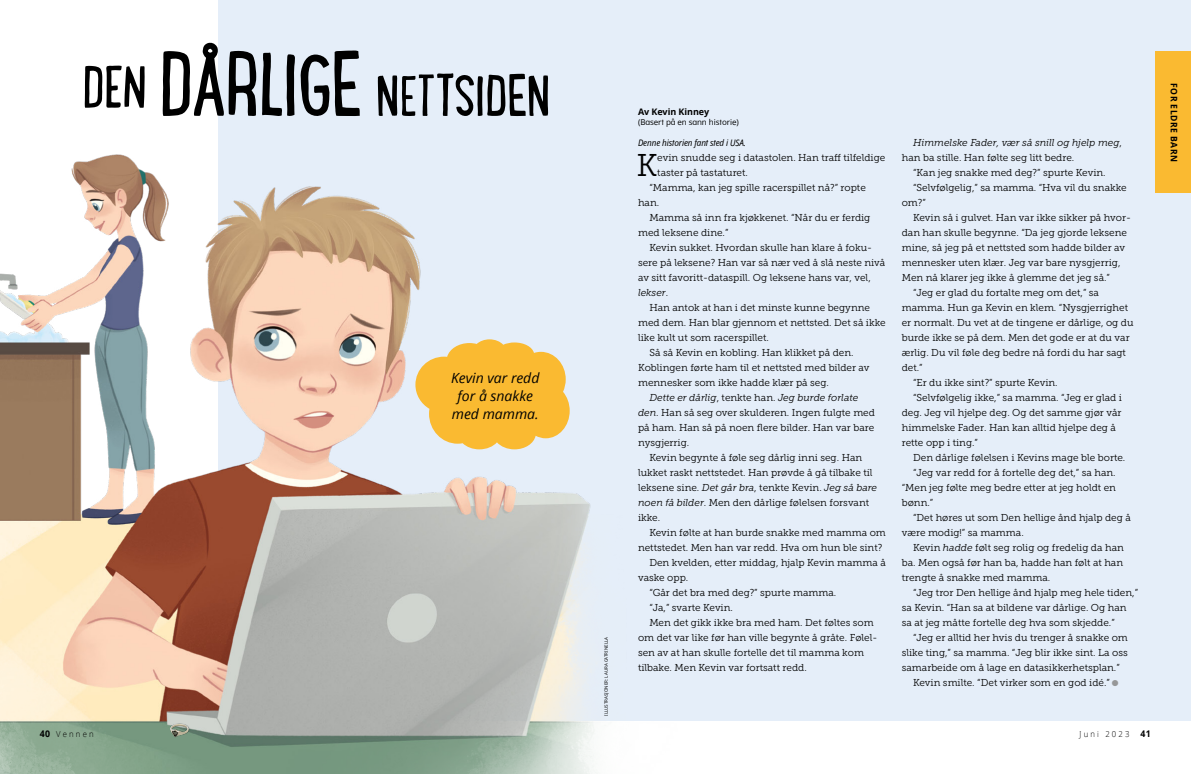
<style>
.page{position:relative;width:1191px;height:774px;background:#fff}
.page>*{position:absolute;margin:0;border:0;box-sizing:border-box;transform-origin:0 0}
.t1{font:61.9px "Lunch Box";letter-spacing:-.02em;color:#000}
.p1_first{font:31.3px "Museo Slablds Lat 300";color:#000}
.t2{font:italic 14px/18px "Dots Solidlds Lat";color:#000;text-align:center}
.p1{font:10px/15px "Museo Slablds Lat 300";color:#000}
.p1-2{font:10px/15px "Museo Slablds Lat 300 Italic";color:#000}
.p1_first-2{font:10px/15px "Museo Slablds Lat 300";color:#000}
.p1_bio{font:italic 9px "Dots Solid Condlds Lat";letter-spacing:-.01em;color:#000}
.p1_author-name{font:700 9px "Dots Solidlds Lat";letter-spacing:-.005em;color:#000}
.p1_series-title__For{font:700 9px "Dots Solidlds Lat";letter-spacing:.06em;color:#000;scale:.95 1}
.t3{font:300 8.2px "Dots Solidlds Lat";letter-spacing:.28em;color:#000;scale:.95 1}
.p1_author-role{font:8px "Dots Solidlds Lat";letter-spacing:-.005em;color:#000}
.t4{font:4.5px "Dots Solidlds Lat";color:#000}
.s1{font-size:95.9px}
.s2{font-family:"Museo Slablds Lat 300 Italic"}
.s3{font-family:"Museo Slablds Lat 300"}
.s4{font-family:"Ding P Ilds Dpi";font-size:8.5px;color:#969798}
.s5{font-weight:700;font-size:9.2px}
</style>
<div class="page">
<div style="left:218px;top:0;width:973px;height:720px;background:#e5eef9"></div>
<div style="left:1155px;top:51px;width:36px;height:142px;background:#faba31"></div>
<img style="left:0;top:154px;width:1171px;height:620px">
<div style="left:170px;top:723px;width:20px;height:15px;background:#76987f"></div>
<img style="left:170px;top:723px;width:20px;height:14px">
<h1 class="t1" style="left:82px;top:52px;width:470px">DEN <span class="s1">DÅRLIGE</span> NETTSIDEN</h1>
<p class="t2" style="left:451px;top:369px;width:90px">Kevin var redd for å snakke med mamma.</p>
<p class="t4" style="left:603px;top:716px;width:81px;rotate:-90deg">ILLUSTRASJONER: LAURA CATRINELLA</p>
<p class="p1_author-name" style="left:638px;top:105px;width:73px">Av Kevin Kinney</p>
<p class="p1_author-role" style="left:638px;top:116px;width:102px">(Basert på en sann historie)</p>
<p class="p1_bio" style="left:638px;top:136px;width:109px">Denne historien fant sted i USA.</p>
<p class="p1_first" style="left:636px;top:141px;width:22px">K</p>
<p class="p1_first-2" style="left:657px;top:149px;width:229px">evin snudde seg i datastolen. Han traff tilfeldige taster på tastaturet.</p>
<p class="p1" style="left:638px;top:179px;width:229px;text-indent:11px">“Mamma, kan jeg spille racerspillet nå?” ropte han.</p>
<p class="p1" style="left:638px;top:209px;width:234px;text-indent:11px">Mamma så inn fra kjøkkenet. “Når du er ferdig med leksene dine.”</p>
<p class="p1" style="left:638px;top:239px;width:249px;text-indent:11px">Kevin sukket. Hvordan skulle han klare å foku&shy;sere på leksene? Han var så nær ved å slå neste nivå av sitt favoritt-dataspill. Og leksene hans var, vel, <span class="s2">lekser</span>.</p>
<p class="p1" style="left:638px;top:299px;width:249px;text-indent:11px">Han antok at han i det minste kunne begynne med dem. Han blar gjennom et nettsted. Det så ikke like kult ut som racerspillet.</p>
<p class="p1" style="left:638px;top:344px;width:233px;text-indent:11px">Så så Kevin en kobling. Han klikket på den.<br>Koblingen førte ham til et nettsted med bilder av mennesker som ikke hadde klær på seg.</p>
<p class="p1" style="left:638px;top:389px;width:238px;text-indent:11px"><span class="s2">Dette er dårlig</span>, tenkte han. <span class="s2">Jeg burde forlate den</span>. Han så seg over skulderen. Ingen fulgte med på ham. Han så på noen flere bilder. Han var bare nysgjerrig.</p>
<p class="p1" style="left:638px;top:449px;width:241px;text-indent:11px">Kevin begynte å føle seg dårlig inni seg. Han lukket raskt nettstedet. Han prøvde å gå tilbake til leksene sine. <span class="s2">Det går bra</span>, tenkte Kevin. <span class="s2">Jeg så bare noen få bilder</span>. Men den dårlige følelsen forsvant ikke.</p>
<p class="p1" style="left:638px;top:524px;width:249px;text-indent:11px">Kevin følte at han burde snakke med mamma om nettstedet. Men han var redd. Hva om hun ble sint?</p>
<p class="p1" style="left:638px;top:554px;width:249px;text-indent:11px">Den kvelden, etter middag, hjalp Kevin mamma å vaske opp.</p>
<p class="p1" style="left:649px;top:584px;width:188px">“Går det bra med deg?” spurte mamma.</p>
<p class="p1" style="left:649px;top:599px;width:85px">“Ja,” svarte Kevin.</p>
<p class="p1" style="left:638px;top:614px;width:241px;text-indent:11px">Men det gikk ikke bra med ham. Det føltes som om det var like før han ville begynte å gråte. Følel&shy;sen av at han skulle fortelle det til mamma kom tilbake. Men Kevin var fortsatt redd.</p>
<p class="p1-2" style="left:901px;top:134px;width:222px;text-indent:11px">Himmelske Fader, vær så snill og hjelp meg<span class="s3">, han ba stille. Han følte seg litt bedre.</span></p>
<p class="p1" style="left:913px;top:164px;width:194px">“Kan jeg snakke med deg?” spurte Kevin.</p>
<p class="p1" style="left:901px;top:179px;width:226px;text-indent:11px">“Selvfølgelig,” sa mamma. “Hva vil du snakke om?”</p>
<p class="p1" style="left:901px;top:209px;width:231px;text-indent:11px">Kevin så i gulvet. Han var ikke sikker på hvor&shy;dan han skulle begynne. “Da jeg gjorde leksene mine, så jeg på et nettsted som hadde bilder av mennesker uten klær. Jeg var bare nysgjerrig, Men nå klarer jeg ikke å glemme det jeg så.”</p>
<p class="p1" style="left:901px;top:284px;width:233px;text-indent:11px">“Jeg er glad du fortalte meg om det,” sa mamma. Hun ga Kevin en klem. “Nysgjerrighet er normalt. Du vet at de tingene er dårlige, og du burde ikke se på dem. Men det gode er at du var ærlig. Du vil føle deg bedre nå fordi du har sagt det.”</p>
<p class="p1" style="left:913px;top:374px;width:146px">“Er du ikke sint?” spurte Kevin.</p>
<p class="p1" style="left:901px;top:389px;width:222px;text-indent:11px">“Selvfølgelig ikke,” sa mamma. “Jeg er glad i deg. Jeg vil hjelpe deg. Og det samme gjør vår himmelske Fader. Han kan alltid hjelpe deg å rette opp i ting.”</p>
<p class="p1" style="left:913px;top:449px;width:214px">Den dårlige følelsen i Kevins mage ble borte.</p>
<p class="p1" style="left:901px;top:464px;width:216px;text-align:justify;text-indent:11px">“Jeg var redd for å fortelle deg det,” sa han. “Men jeg følte meg bedre etter at jeg holdt en bønn.”</p>
<p class="p1" style="left:901px;top:509px;width:231px;text-indent:11px">“Det høres ut som Den hellige ånd hjalp deg å være modig!” sa mamma.</p>
<p class="p1" style="left:901px;top:539px;width:224px;text-align:justify;text-indent:11px">Kevin <span class="s2">hadde</span> følt seg rolig og fredelig da han ba. Men også før han ba, hadde han følt at han trengte å snakke med mamma.</p>
<p class="p1" style="left:901px;top:584px;width:238px;text-indent:11px">“Jeg tror Den hellige ånd hjalp meg hele tiden,” sa Kevin. “Han sa at bildene var dårlige. Og han sa at jeg måtte fortelle deg hva som skjedde.”</p>
<p class="p1" style="left:901px;top:629px;width:228px;text-align:justify;text-indent:11px">“Jeg er alltid her hvis du trenger å snakke om slike ting,” sa mamma. “Jeg blir ikke sint. La oss samarbeide om å lage en datasikkerhetsplan.”</p>
<p class="p1" style="left:913px;top:674px;width:207px">Kevin smilte. “Det virker som en god idé.” <span class="s4">●</span></p>
<p class="t3" style="left:40px;top:728px;width:58px"><span class="s5">40</span> Vennen</p>
<p class="t3" style="left:1079px;top:728px;width:77px">Juni 2023 <span class="s5">41</span></p>
<p class="p1_series-title__For" style="left:1180px;top:83px;width:84px;rotate:90deg">FOR ELDRE BARN</p>
</div>
